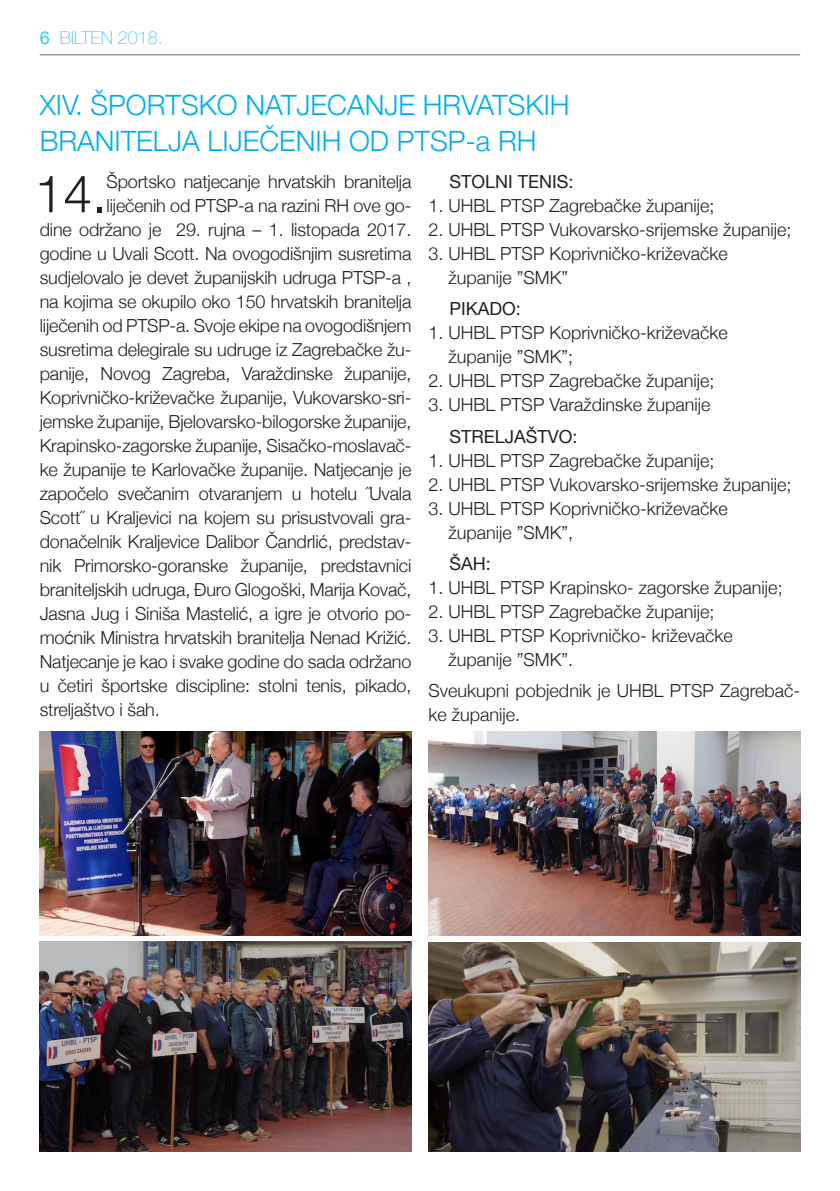
<style>
.page{position:relative;width:840px;height:1191px;background:#fff}
.page>*{position:absolute;margin:0;border:0;box-sizing:border-box;transform-origin:0 0}
.t1{font:300 51.6px "Helvetica Neue";color:#231f20}
.t2{font:300 28px/36px "Helvetica Neue";color:#00aeef}
.t3{font:300 18px/24px "Helvetica Neue";letter-spacing:-.01em;color:#231f20}
.t4{font:18px "Helvetica Neue";color:#231f20}
.t5{font:100 18px "Helvetica Neue";color:#40c7f4}
.s1{font-weight:400}
</style>
<div class="page">
<hr style="left:40px;top:54px;width:759px;height:1px;background:#6c6d70">
<img style="left:40px;top:941px;width:371px;height:210px">
<img style="left:428px;top:731px;width:371px;height:205px">
<img style="left:428px;top:942px;width:371px;height:209px">
<img style="left:40px;top:731px;width:371px;height:205px">
<p class="t5" style="left:40px;top:24px;width:125px"><span class="s1">6</span> BILTEN 2018.</p>
<h2 class="t2" style="left:40px;top:85px;width:531px">XIV. ŠPORTSKO NATJECANJE HRVATSKIH<br>BRANITELJA LIJEČENIH OD PTSP-a RH</h2>
<h1 class="t1" style="left:35px;top:152px;width:73px">14.</h1>
<p class="t3" style="left:106px;top:168px;width:306px">Športsko natjecanje hrvatskih branitelja</p>
<p class="t4" style="left:449px;top:168px;width:126px">STOLNI TENIS:</p>
<p class="t3" style="left:428px;top:192px;width:287px">1. UHBL PTSP Zagrebačke županije;</p>
<p class="t3" style="left:428px;top:216px;width:364px">2. UHBL PTSP Vukovarsko-srijemske županije;</p>
<p class="t3" style="left:448px;top:240px;width:281px;text-indent:-20px">3. UHBL PTSP Koprivničko-križevačke županije ”SMK”</p>
<p class="t4" style="left:449px;top:296px;width:73px">PIKADO:</p>
<p class="t3" style="left:448px;top:319px;width:281px;text-indent:-20px">1. UHBL PTSP Koprivničko-križevačke županije ”SMK”;</p>
<p class="t3" style="left:428px;top:367px;width:287px">2. UHBL PTSP Zagrebačke županije;</p>
<p class="t3" style="left:428px;top:391px;width:283px">3. UHBL PTSP Varaždinske županije</p>
<p class="t4" style="left:449px;top:423px;width:130px">STRELJAŠTVO:</p>
<p class="t3" style="left:428px;top:447px;width:287px">1. UHBL PTSP Zagrebačke županije;</p>
<p class="t3" style="left:428px;top:471px;width:364px">2. UHBL PTSP Vukovarsko-srijemske županije;</p>
<p class="t3" style="left:448px;top:495px;width:281px;text-indent:-20px">3. UHBL PTSP Koprivničko-križevačke županije ”SMK”,</p>
<p class="t4" style="left:449px;top:550px;width:43px">ŠAH:</p>
<p class="t3" style="left:428px;top:574px;width:355px">1. UHBL PTSP Krapinsko- zagorske županije;</p>
<p class="t3" style="left:428px;top:598px;width:287px">2. UHBL PTSP Zagrebačke županije;</p>
<p class="t3" style="left:448px;top:622px;width:286px;text-indent:-20px">3. UHBL PTSP Koprivničko- križevačke županije ”SMK”.</p>
<p class="t3" style="left:428px;top:677px;width:373px">Sveukupni pobjednik je UHBL PTSP Zagrebač&shy;ke županije.</p>
<p class="t3" style="left:106px;top:192px;width:306px">liječenih od PTSP-a na razini RH ove go-</p>
<p class="t3" style="left:40px;top:216px;width:373px">dine održano je 29. rujna – 1. listopada 2017.</p>
<p class="t3" style="left:40px;top:240px;width:373px">godine u Uvali Scott. Na ovogodišnjim susretima</p>
<p class="t3" style="left:40px;top:264px;width:373px">sudjelovalo je devet županijskih udruga PTSP-a ,</p>
<p class="t3" style="left:40px;top:288px;width:373px">na kojima se okupilo oko 150 hrvatskih branitelja</p>
<p class="t3" style="left:40px;top:312px;width:373px">liječenih od PTSP-a. Svoje ekipe na ovogodišnjem</p>
<p class="t3" style="left:40px;top:336px;width:373px">susretima delegirale su udruge iz Zagrebačke žu-</p>
<p class="t3" style="left:40px;top:360px;width:373px">panije, Novog Zagreba, Varaždinske županije,</p>
<p class="t3" style="left:40px;top:384px;width:373px">Koprivničko-križevačke županije, Vukovarsko-sri-</p>
<p class="t3" style="left:40px;top:408px;width:373px">jemske županije, Bjelovarsko-bilogorske županije,</p>
<p class="t3" style="left:40px;top:432px;width:373px">Krapinsko-zagorske županije, Sisačko-moslavač-</p>
<p class="t3" style="left:40px;top:456px;width:373px">ke županije te Karlovačke županije. Natjecanje je</p>
<p class="t3" style="left:40px;top:480px;width:373px">započelo svečanim otvaranjem u hotelu ˝Uvala</p>
<p class="t3" style="left:40px;top:504px;width:373px">Scott˝ u Kraljevici na kojem su prisustvovali gra-</p>
<p class="t3" style="left:40px;top:528px;width:373px">donačelnik Kraljevice Dalibor Čandrlić, predstav-</p>
<p class="t3" style="left:40px;top:552px;width:373px">nik Primorsko-goranske županije, predstavnici</p>
<p class="t3" style="left:40px;top:576px;width:373px">braniteljskih udruga, Đuro Glogoški, Marija Kovač,</p>
<p class="t3" style="left:40px;top:600px;width:373px">Jasna Jug i Siniša Mastelić, a igre je otvorio po-</p>
<p class="t3" style="left:40px;top:624px;width:373px">moćnik Ministra hrvatskih branitelja Nenad Križić.</p>
<p class="t3" style="left:40px;top:648px;width:373px">Natjecanje je kao i svake godine do sada održano</p>
<p class="t3" style="left:40px;top:672px;width:373px">u četiri športske discipline: stolni tenis, pikado,</p>
<p class="t3" style="left:40px;top:696px;width:121px">streljaštvo i šah.</p>
</div>
